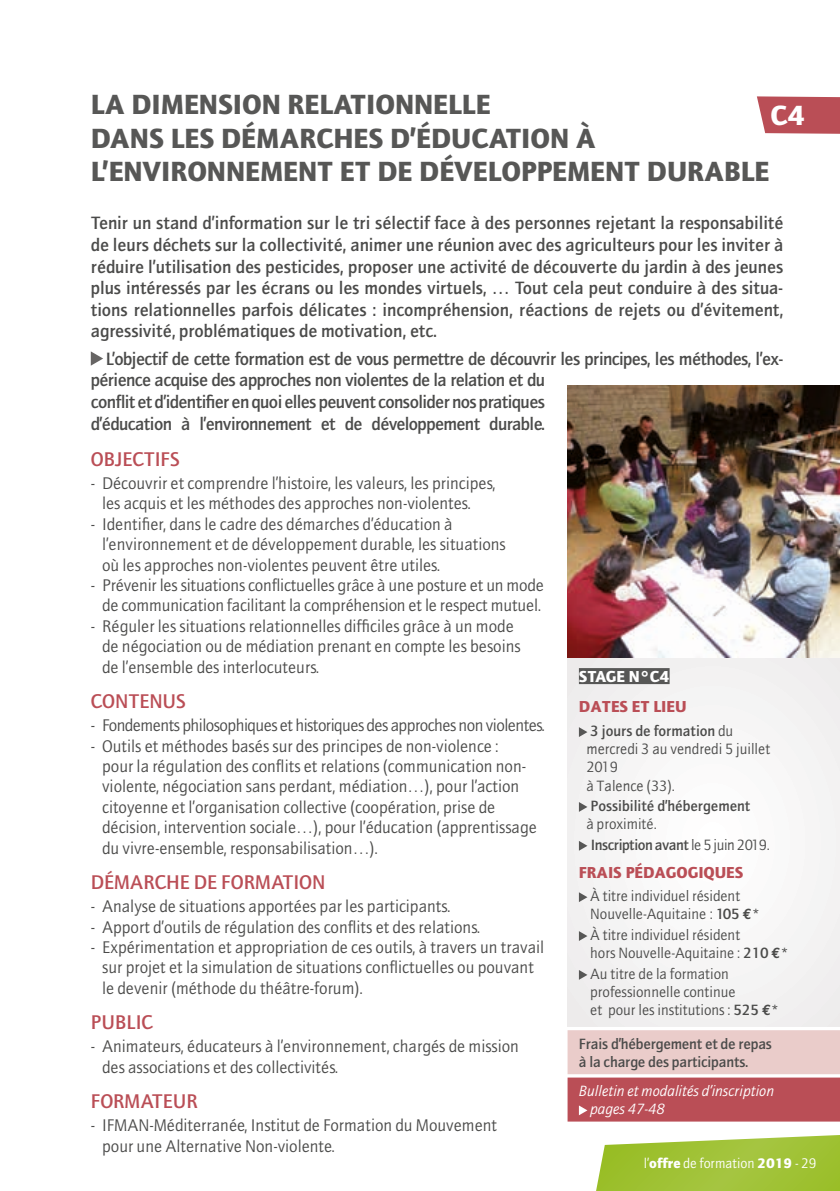
<style>
.page{position:relative;width:840px;height:1191px;background:#fff}
.page>*{position:absolute;margin:0;border:0;box-sizing:border-box;transform-origin:0 0}
.t1{font:900 28px/33.6px "AT Quay Sans";letter-spacing:-.005em;color:#575756}
.t2{font:900 28px "AT Quay Sans";color:#fff}
.t3{font:500 20px "AT Quay Sans";letter-spacing:-.005em;color:#ba4e56}
.t4{font:500 18px/21.6px "AT Quay Sans";letter-spacing:-.035em;color:#4b4b4a;text-align:justify}
.t5{font:17px/20.4px "AT Quay Sans";letter-spacing:-.005em;color:#4b4b4a}
.t6{font:17px "AT Quay Sans";letter-spacing:-.035em;color:#4b4b4a}
.t7{font:900 16px "AT Quay Sans";letter-spacing:-.005em;color:#ba4e56}
.t8{font:900 16px "AT Quay Sans";letter-spacing:-.005em;color:#fff}
.t9{font:15px/18px "AT Quay Sans";letter-spacing:-.005em;color:#4b4b4a}
.t10{font:500 15px/18px "AT Quay Sans";letter-spacing:-.015em;color:#4b4b4a}
.t11{font:italic 15px/18px "AT Quay Sans";letter-spacing:-.005em;color:#fff}
.t12{font:14px "AT Quay Sans";letter-spacing:-.005em;color:#fff}
.s1{font-weight:500}
.s2{font-family:"Euro Mono";font-weight:700}
.s3{font-weight:900}
</style>
<div class="page">
<svg style="left:596px;top:1135px;width:243px;height:56px;background:#aac84b"></svg>
<div style="left:567px;top:1030px;width:272px;height:44px;background:#eaccca"></div>
<div style="left:567px;top:1077px;width:272px;height:44px;background:#ba4e56"></div>
<svg style="left:578px;top:1105px;width:9px;height:10px"></svg>
<svg style="left:757px;top:96px;width:82px;height:38px;background:#bf5c63"></svg>
<svg style="left:91px;top:351px;width:12px;height:15px"></svg>
<div style="left:567px;top:658px;width:272px;height:368px;background:#f4f4f4"></div>
<div style="left:578px;top:668px;width:91px;height:16px;background:#575756"></div>
<svg style="left:578px;top:727px;width:9px;height:10px"></svg>
<svg style="left:578px;top:802px;width:9px;height:10px"></svg>
<svg style="left:578px;top:841px;width:9px;height:9px"></svg>
<svg style="left:578px;top:892px;width:9px;height:10px"></svg>
<svg style="left:578px;top:931px;width:9px;height:10px"></svg>
<svg style="left:578px;top:970px;width:9px;height:9px"></svg>
<img style="left:567px;top:386px;width:272px;height:272px">
<h1 class="t1" style="left:91px;top:88px;width:680px">LA DIMENSION RELATIONNELLE<br>DANS LES DÉMARCHES D’ÉDUCATION À<br>L’ENVIRONNEMENT ET DE DÉVELOPPEMENT DURABLE</h1>
<h1 class="t2" style="left:770px;top:98px;width:36px">C4</h1>
<p class="t4" style="left:91px;top:212px;width:693px">Tenir un stand d’information sur le tri sélectif face à des personnes rejetant la responsabilité de leurs déchets sur la collectivité, animer une réunion avec des agriculteurs pour les inviter à réduire l’utilisation des pesticides, proposer une activité de découverte du jardin à des jeunes plus intéressés par les écrans ou les mondes virtuels, … Tout cela peut conduire à des situa&shy;tions relationnelles parfois délicates : incompréhension, réactions de rejets ou d’évitement, agressivité, problématiques de motivation, etc.</p>
<p class="t4" style="left:91px;top:347px;width:693px;text-align:left;text-indent:15px">L’objectif de cette formation est de vous permettre de découvrir les principes, les méthodes, l’ex&shy;périence acquise des approches non violentes de la relation et du<br>conflit et d’identifier en quoi elles peuvent consolider nos pratiques<br>d’éducation à l’environnement et de développement durable.</p>
<p class="t3" style="left:91px;top:447px;width:90px">OBJECTIFS</p>
<p class="t5" style="left:102px;top:473px;width:395px;text-indent:-11px">- Découvrir et comprendre l’histoire, les valeurs, les principes, les acquis et les méthodes des approches non-violentes.</p>
<p class="t5" style="left:102px;top:513px;width:405px;text-indent:-11px">- Identifier, dans le cadre des démarches d’éducation à l’environnement et de développement durable, les situations où les approches non-violentes peuvent être utiles.</p>
<p class="t5" style="left:91px;top:575px;width:454px;text-align:center">- Prévenir les situations conflictuelles grâce à une posture et un mode de communication facilitant la compréhension et le respect mutuel.</p>
<p class="t5" style="left:102px;top:615px;width:420px;text-indent:-11px">- Réguler les situations relationnelles difficiles grâce à un mode de négociation ou de médiation prenant en compte les besoins de l’ensemble des interlocuteurs.</p>
<p class="t3" style="left:91px;top:689px;width:96px">CONTENUS</p>
<p class="t6" style="left:91px;top:715px;width:455px">- Fondements philosophiques et historiques des approches non violentes.</p>
<p class="t5" style="left:102px;top:735px;width:436px;text-indent:-11px">- Outils et méthodes basés sur des principes de non-violence :<br>pour la régulation des conflits et relations (communication non&shy;violente, négociation sans perdant, médiation…), pour l’action citoyenne et l’organisation collective (coopération, prise de décision, intervention sociale…), pour l’éducation (apprentissage du vivre-ensemble, responsabilisation…).</p>
<p class="t3" style="left:91px;top:870px;width:236px">DÉMARCHE DE FORMATION</p>
<p class="t5" style="left:91px;top:896px;width:361px">- Analyse de situations apportées par les participants.</p>
<p class="t5" style="left:91px;top:916px;width:391px">- Apport d’outils de régulation des conflits et des relations.</p>
<p class="t5" style="left:102px;top:937px;width:443px;text-indent:-11px">- Expérimentation et appropriation de ces outils, à travers un travail sur projet et la simulation de situations conflictuelles ou pouvant le devenir (méthode du théâtre-forum).</p>
<p class="t3" style="left:91px;top:1010px;width:64px">PUBLIC</p>
<p class="t5" style="left:102px;top:1036px;width:418px;text-indent:-11px">- Animateurs, éducateurs à l’environnement, chargés de mission des associations et des collectivités.</p>
<p class="t3" style="left:91px;top:1089px;width:109px">FORMATEUR</p>
<p class="t5" style="left:102px;top:1115px;width:396px;text-indent:-11px">- IFMAN-Méditerranée, Institut de Formation du Mouvement pour une Alternative Non-violente.</p>
<p class="t8" style="left:578px;top:666px;width:92px">STAGE N°C4</p>
<p class="t7" style="left:578px;top:697px;width:109px">DATES ET LIEU</p>
<p class="t9" style="left:586px;top:722px;width:185px"><span class="s1">3 jours de formation</span> du mercredi 3 au vendredi 5 juillet<br>2019<br>à Talence (33).</p>
<p class="t10" style="left:590px;top:796px;width:161px">Possibilité d’hébergement</p>
<p class="t9" style="left:590px;top:813px;width:180px;line-height:21.2px;text-indent:-5px">à proximité.<br><span class="s1">Inscription avant</span> le 5 juin 2019.</p>
<p class="t7" style="left:578px;top:862px;width:166px">FRAIS PÉDAGOGIQUES</p>
<p class="t9" style="left:590px;top:887px;width:171px">À titre individuel résident<br>Nouvelle-Aquitaine : <span class="s1">105</span> <span class="s2">E</span>*</p>
<p class="t9" style="left:590px;top:926px;width:200px">À titre individuel résident<br>hors Nouvelle-Aquitaine : <span class="s1">210</span> <span class="s2">E</span>*</p>
<p class="t9" style="left:590px;top:964px;width:190px">Au titre de la formation professionnelle continue<br>et pour les institutions : <span class="s1">525</span> <span class="s2">E</span>*</p>
<p class="t10" style="left:578px;top:1034px;width:194px">Frais d’hébergement et de repas à la charge des participants.</p>
<p class="t11" style="left:590px;top:1082px;width:185px;text-indent:-11px">Bulletin et modalités d’inscription pages 47-48</p>
<p class="t12" style="left:643px;top:1155px;width:174px">l’<span class="s3">offre</span> de formation <span class="s3">2019</span> - 29</p>
</div>
